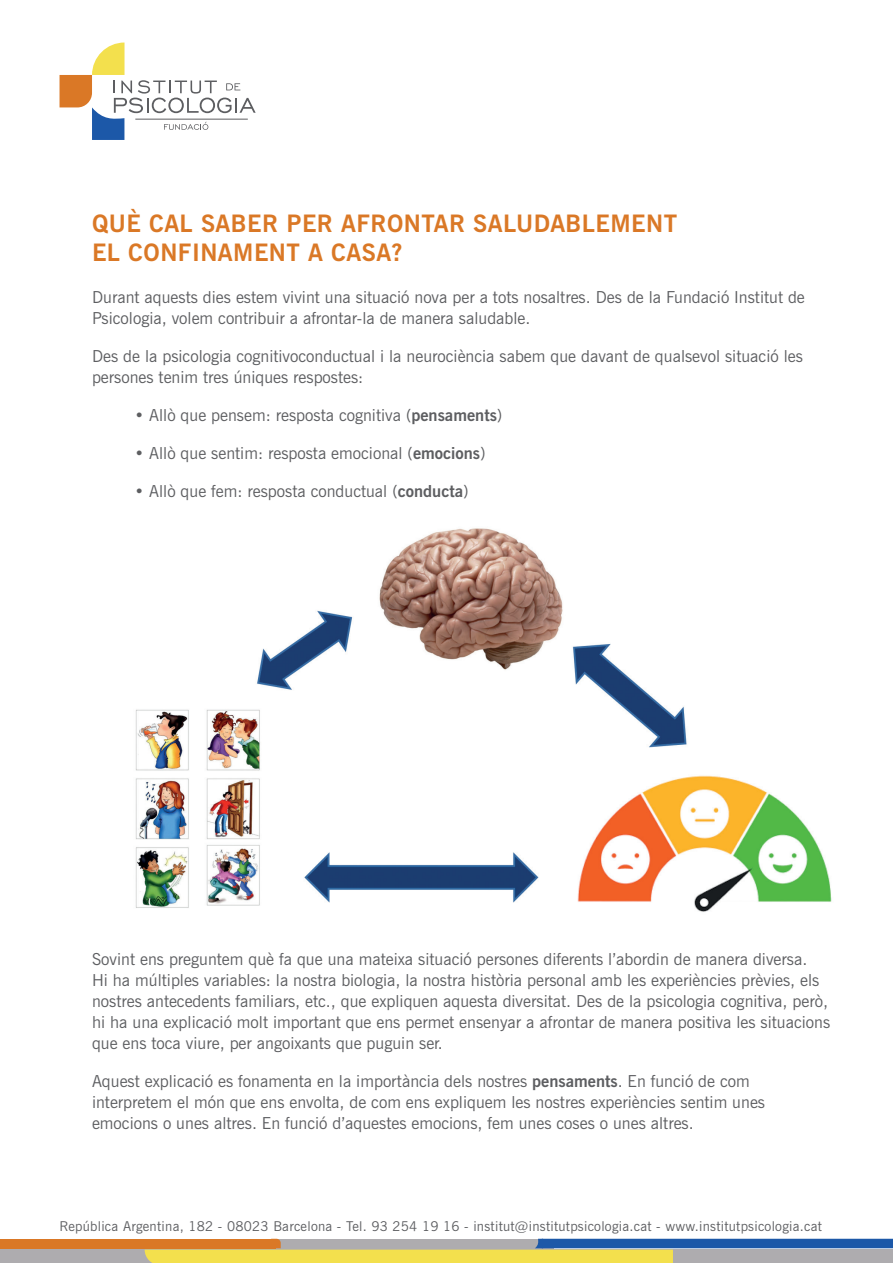
<style>
.page{position:relative;width:893px;height:1263px;background:#fff}
.page>*{position:absolute;margin:0;border:0;box-sizing:border-box;transform-origin:0 0}
.t1{font:700 24px/28.8px "News Gothic BT";letter-spacing:.02em;color:#da7826}
.t2{font:16.5px/21px "News Gothic BT";color:#5d5e61}
.t3{font:13.5px "News Gothic BT";letter-spacing:.02em;color:#5d5e61}
.s1{font-weight:700}
</style>
<div class="page">
<svg style="left:60px;top:43px;width:196px;height:97px"></svg>
<div style="left:0;top:1239px;width:275px;height:9px;background:#da7826"></div>
<div style="left:0;top:1249px;width:893px;height:14px;background:#aeacaf"></div>
<div style="left:542px;top:1239px;width:351px;height:9px;background:#1c58a8"></div>
<svg style="left:145px;top:1239px;width:528px;height:24px"></svg>
<img style="left:135px;top:528px;width:697px;height:384px">
<p class="t1" style="left:92px;top:209px;width:587px">QUÈ CAL SABER PER AFRONTAR SALUDABLEMENT<br>EL CONFINAMENT A CASA?</p>
<p class="t2" style="left:92px;top:287px;width:714px">Durant aquests dies estem vivint una situació nova per a tots nosaltres. Des de la Fundació Institut de<br>Psicologia, volem contribuir a afrontar-la de manera saludable.</p>
<p class="t2" style="left:92px;top:346px;width:712px">Des de la psicologia cognitivoconductual i la neurociència sabem que davant de qualsevol situació les persones tenim tres úniques respostes:</p>
<p class="t2" style="left:135px;top:405px;width:369px">• Allò que pensem: resposta cognitiva (<span class="s1">pensaments</span>)</p>
<p class="t2" style="left:135px;top:443px;width:352px">• Allò que sentim: resposta emocional (<span class="s1">emocions</span>)</p>
<p class="t2" style="left:135px;top:481px;width:335px">• Allò que fem: resposta conductual (<span class="s1">conducta</span>)</p>
<p class="t2" style="left:92px;top:949px;width:740px">Sovint ens preguntem què fa que una mateixa situació persones diferents l’abordin de manera diversa.<br>Hi ha múltiples variables: la nostra biologia, la nostra història personal amb les experiències prèvies, els nostres antecedents familiars, etc., que expliquen aquesta diversitat. Des de la psicologia cognitiva, però, hi ha una explicació molt important que ens permet ensenyar a afrontar de manera positiva les situacions que ens toca viure, per angoixants que puguin ser.</p>
<p class="t2" style="left:92px;top:1071px;width:675px">Aquest explicació es fonamenta en la importància dels nostres <span class="s1">pensaments</span>. En funció de com interpretem el món que ens envolta, de com ens expliquem les nostres experiències sentim unes emocions o unes altres. En funció d’aquestes emocions, fem unes coses o unes altres.</p>
<p class="t3" style="left:60px;top:1218px;width:764px">República Argentina, 182 - 08023 Barcelona - Tel. 93 254 19 16 - institut@institutpsicologia.cat - www.institutpsicologia.cat</p>
</div>
